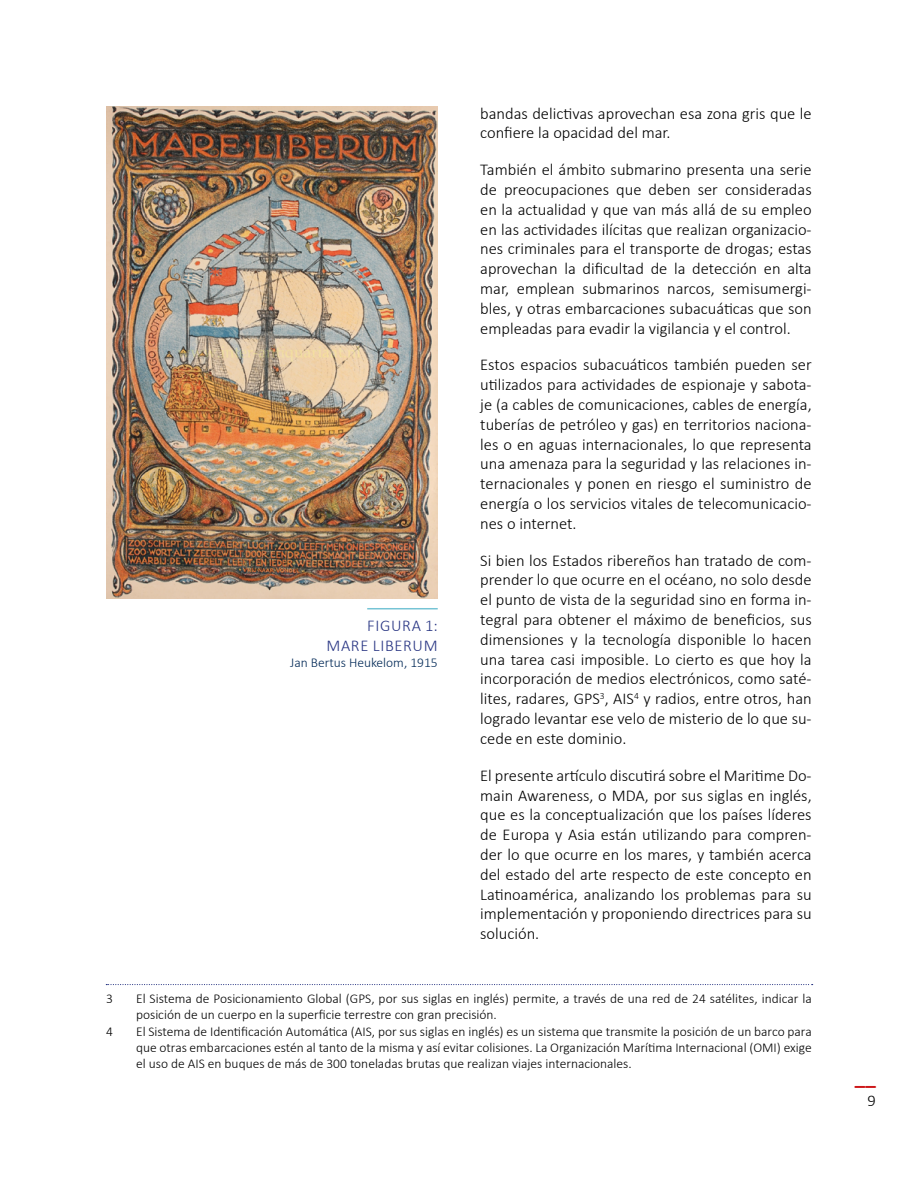
<style>
.page{position:relative;width:918px;height:1188px;background:#fff}
.page>*{position:absolute;margin:0;border:0;box-sizing:border-box;transform-origin:0 0}
.t1{font:700 21px "Calibri";color:#cd1719}
.texto{font:300 16.5px/19.8px "Calibri";color:#000;text-align:justify}
.tit_imagen{font:300 16.5px/19.8px "Calibri";letter-spacing:.04em;color:#283583;text-align:right}
.nota_al_pie{font:300 13.5px/16.2px "Calibri";color:#000}
.fuente_imagen{font:300 13.5px "Calibri";color:#002856}
</style>
<div class="page">
<svg style="left:106px;top:984px;width:707px;height:1px"></svg>
<img style="left:106px;top:106px;width:332px;height:492px">
<hr style="left:367px;top:608px;width:71px;height:1px;background:#76c4d5">
<p class="tit_imagen" style="left:326px;top:615px;width:113px">FIGURA 1:<br>MARE LIBERUM</p>
<p class="fuente_imagen" style="left:290px;top:654px;width:149px">Jan Bertus Heukelom, 1915</p>
<p class="texto" style="left:480px;top:103px;width:333px">bandas delictivas aprovechan esa zona gris que le confiere la opacidad del mar.</p>
<p class="texto" style="left:480px;top:160px;width:333px">También el ámbito submarino presenta una serie de preocupaciones que deben ser consideradas en la actualidad y que van más allá de su empleo en las actividades ilícitas que realizan organizacio&shy;nes criminales para el transporte de drogas; estas aprovechan la dificultad de la detección en alta mar, emplean submarinos narcos, semisumergi&shy;bles, y otras embarcaciones subacuáticas que son empleadas para evadir la vigilancia y el control.</p>
<p class="texto" style="left:480px;top:355px;width:333px">Estos espacios subacuáticos también pueden ser utilizados para actividades de espionaje y sabota&shy;je (a cables de comunicaciones, cables de energía, tuberías de petróleo y gas) en territorios naciona&shy;les o en aguas internacionales, lo que representa una amenaza para la seguridad y las relaciones in&shy;ternacionales y ponen en riesgo el suministro de energía o los servicios vitales de telecomunicacio&shy;nes o internet.</p>
<p class="texto" style="left:480px;top:550px;width:333px">Si bien los Estados ribereños han tratado de com&shy;prender lo que ocurre en el océano, no solo desde el punto de vista de la seguridad sino en forma in&shy;tegral para obtener el máximo de beneficios, sus dimensiones y la tecnología disponible lo hacen una tarea casi imposible. Lo cierto es que hoy la incorporación de medios electrónicos, como saté&shy;lites, radares, GPS<sup>3</sup>, AIS<sup>4</sup> y radios, entre otros, han logrado levantar ese velo de misterio de lo que su&shy;cede en este dominio.</p>
<p class="texto" style="left:480px;top:765px;width:333px">El presente artículo discutirá sobre el Maritime Do&shy;main Awareness, o MDA, por sus siglas en inglés, que es la conceptualización que los países líderes de Europa y Asia están utilizando para compren&shy;der lo que ocurre en los mares, y también acerca del estado del arte respecto de este concepto en Latinoamérica, analizando los problemas para su implementación y proponiendo directrices para su solución.</p>
<p class="nota_al_pie" style="left:106px;top:990px;width:8px">3</p>
<p class="nota_al_pie" style="left:136px;top:990px;width:677px">El Sistema de Posicionamiento Global (GPS, por sus siglas en inglés) permite, a través de una red de 24 satélites, indicar la posición de un cuerpo en la superficie terrestre con gran precisión.</p>
<p class="nota_al_pie" style="left:106px;top:1023px;width:8px">4</p>
<p class="nota_al_pie" style="left:136px;top:1023px;width:677px;text-align:justify">El Sistema de Identificación Automática (AIS, por sus siglas en inglés) es un sistema que transmite la posición de un barco para que otras embarcaciones estén al tanto de la misma y así evitar colisiones. La Organización Marítima Internacional (OMI) exige el uso de AIS en buques de más de 300 toneladas brutas que realizan viajes internacionales.</p>
<p class="t1" style="left:855px;top:1063px;width:22px">__</p>
<p class="texto" style="left:868px;top:1091px;width:10px">9</p>
</div>
